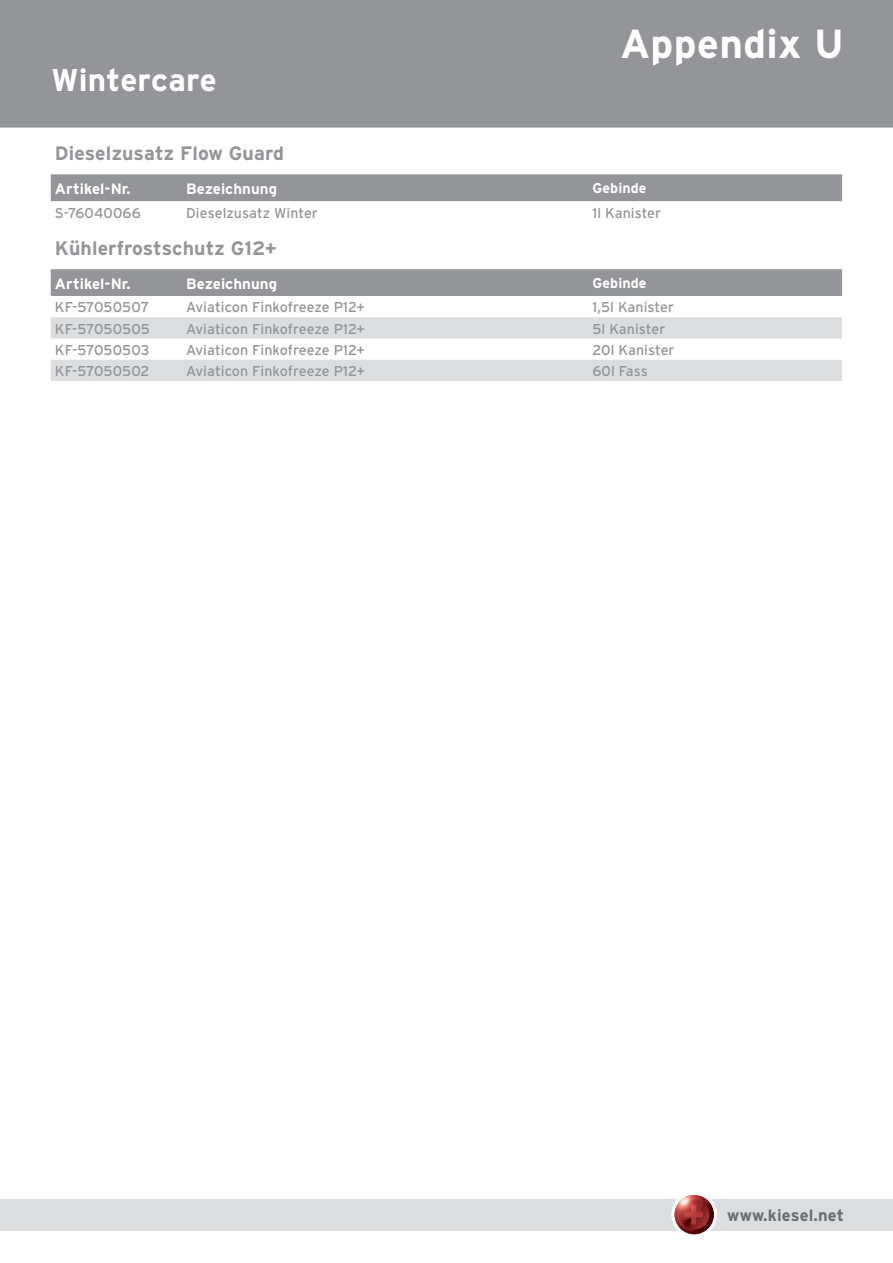
<style>
.page{position:relative;width:893px;height:1263px;background:#fff}
.page>*{position:absolute;margin:0;border:0;box-sizing:border-box;transform-origin:0 0}
.t1{font:700 40.5px "Interstate";letter-spacing:.01em;color:#fff}
.t2{font:700 31.5px "Interstate";letter-spacing:.005em;color:#fff}
.t3{font:700 19.5px "Interstate";letter-spacing:.005em;color:#939598}
.t4{font:700 16.5px "Interstate";letter-spacing:.01em;color:#6c6d70}
.t5{font:700 15px "Interstate";letter-spacing:.005em;color:#fff}
.t6{font:14.25px "Interstate";letter-spacing:.005em;color:#939598}
.t7{font:700 14.25px "Interstate";letter-spacing:.005em;color:#fff}
</style>
<div class="page">
<div style="left:0;top:0;width:893px;height:128px;background:#939598"></div>
<div style="left:0;top:1199px;width:893px;height:32px;background:#dcdddf"></div>
<svg style="left:671px;top:1192px;width:46px;height:45px"></svg>
<img style="left:675px;top:1195px;width:39px;height:39px;border-radius:20px">
<div style="left:51px;top:174px;width:791px;height:27px;background:#939598"></div>
<div style="left:51px;top:269px;width:791px;height:27px;background:#939598"></div>
<svg style="left:51px;top:317px;width:791px;height:64px;fill:#dcdddf"></svg>
<h2 class="t2" style="left:51px;top:63px;width:167px">Wintercare</h2>
<h1 class="t1" style="left:620px;top:21px;width:225px">Appendix U</h1>
<h3 class="t3" style="left:55px;top:143px;width:231px">Dieselzusatz Flow Guard</h3>
<p class="t5" style="left:55px;top:180px;width:77px">Artikel-Nr.</p>
<p class="t5" style="left:186px;top:180px;width:92px">Bezeichnung</p>
<p class="t7" style="left:592px;top:181px;width:56px">Gebinde</p>
<p class="t6" style="left:55px;top:205px;width:87px">S-76040066</p>
<p class="t6" style="left:186px;top:205px;width:133px">Dieselzusatz Winter</p>
<p class="t6" style="left:592px;top:205px;width:70px">1l Kanister</p>
<h3 class="t3" style="left:55px;top:237px;width:223px">Kühlerfrostschutz G12+</h3>
<p class="t5" style="left:55px;top:275px;width:77px">Artikel-Nr.</p>
<p class="t5" style="left:186px;top:275px;width:92px">Bezeichnung</p>
<p class="t7" style="left:592px;top:275px;width:56px">Gebinde</p>
<p class="t6" style="left:55px;top:299px;width:96px">KF-57050507</p>
<p class="t6" style="left:186px;top:299px;width:180px">Aviaticon Finkofreeze P12+</p>
<p class="t6" style="left:592px;top:299px;width:83px">1,5l Kanister</p>
<p class="t6" style="left:55px;top:321px;width:96px">KF-57050505</p>
<p class="t6" style="left:186px;top:321px;width:180px">Aviaticon Finkofreeze P12+</p>
<p class="t6" style="left:592px;top:321px;width:74px">5l Kanister</p>
<p class="t6" style="left:55px;top:342px;width:96px">KF-57050503</p>
<p class="t6" style="left:186px;top:342px;width:180px">Aviaticon Finkofreeze P12+</p>
<p class="t6" style="left:592px;top:342px;width:84px">20l Kanister</p>
<p class="t6" style="left:55px;top:363px;width:96px">KF-57050502</p>
<p class="t6" style="left:186px;top:363px;width:180px">Aviaticon Finkofreeze P12+</p>
<p class="t6" style="left:592px;top:363px;width:57px">60l Fass</p>
<p class="t4" style="left:727px;top:1206px;width:118px">www.kiesel.net</p>
</div>
